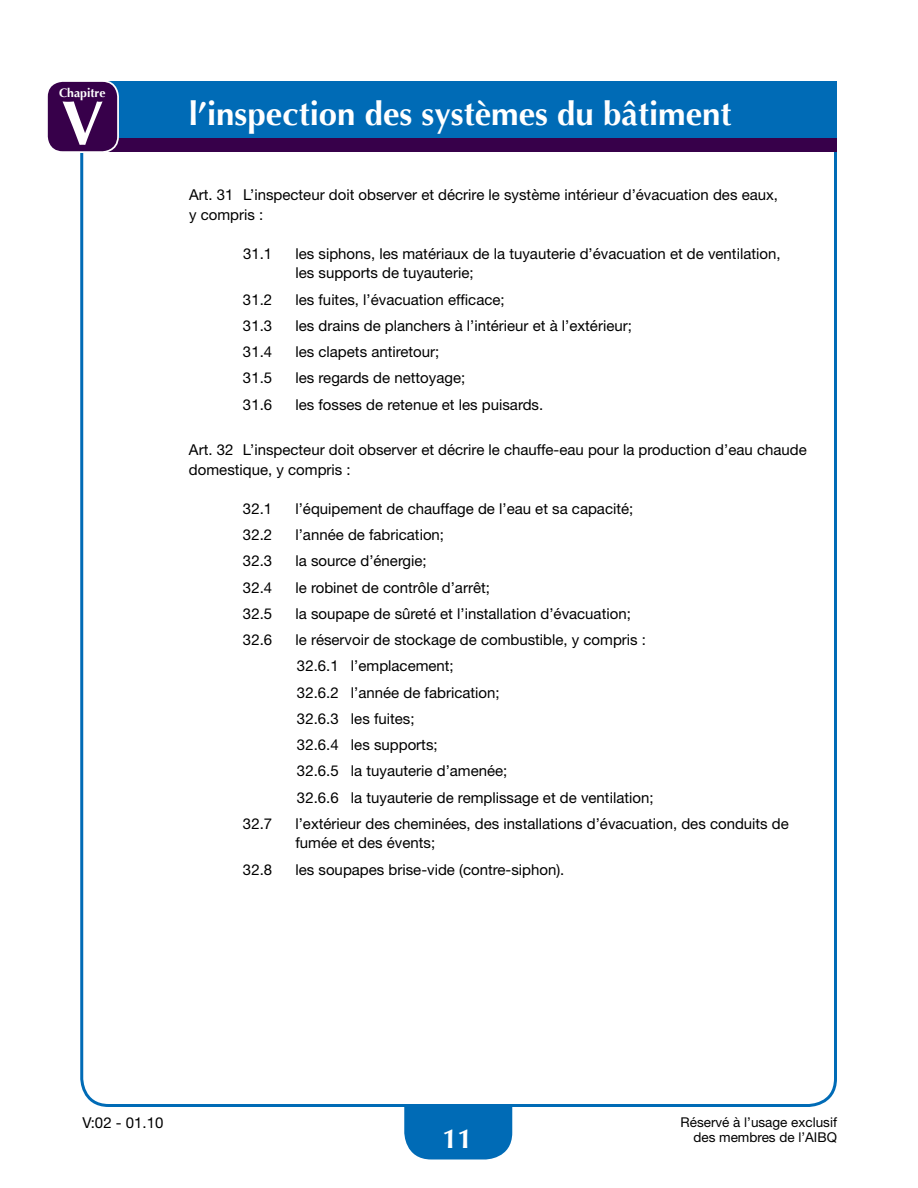
<style>
.page{position:relative;width:918px;height:1188px;background:#fff}
.page>*{position:absolute;margin:0;border:0;box-sizing:border-box;transform-origin:0 0}
.t1{font:700 63.15px "Optima";color:#fff}
.t2{font:700 33px "Optima";color:#fff}
.t3{font:700 27px "Optima";color:#fff}
.t4{font:15px/26.2px "Helvetica Neue";color:#000}
.t5{font:13.5px/15px "Helvetica Neue";color:#000;text-align:right}
.t6{font:700 12.3px "Optima";color:#fff}
</style>
<div class="page">
<div style="left:404px;top:1073px;width:108px;height:87px;background:#006bb6;border-radius:27px"></div>
<div style="left:399px;top:1071px;width:118px;height:35px;background:#fff"></div>
<div style="left:81px;top:118px;width:756px;height:34px;background:#37004a"></div>
<div style="left:81px;top:81px;width:756px;height:57px;background:#006bb6"></div>
<div style="left:47px;top:81px;width:71px;height:71px;background:#37004a;border-radius:16px"></div>
<div style="left:46px;top:80px;width:73px;height:73px;border:2px solid #fff;border-radius:16px"></div>
<p class="t6" style="left:59px;top:86px;width:48px">Chapitre</p>
<h1 class="t1" style="left:61px;top:87px;width:44px">V</h1>
<h2 class="t2" style="left:189px;top:94px;width:544px">l’inspection des systèmes du bâtiment</h2>
<p class="t4" style="left:189px;top:185px;width:591px;line-height:19.5px">Art. 31 L’inspecteur doit observer et décrire le système intérieur d’évacuation des eaux, y compris :</p>
<p class="t4" style="left:243px;top:240px;width:31px">31.1</p>
<p class="t4" style="left:295px;top:244px;width:487px;line-height:19.5px">les siphons, les matériaux de la tuyauterie d’évacuation et de ventilation, les supports de tuyauterie;</p>
<p class="t4" style="left:243px;top:286px;width:31px">31.2</p>
<p class="t4" style="left:295px;top:286px;width:211px">les fuites, l’évacuation efficace;</p>
<p class="t4" style="left:243px;top:312px;width:31px">31.3</p>
<p class="t4" style="left:295px;top:312px;width:338px">les drains de planchers à l’intérieur et à l’extérieur;</p>
<p class="t4" style="left:243px;top:338px;width:31px">31.4</p>
<p class="t4" style="left:295px;top:338px;width:145px">les clapets antiretour;</p>
<p class="t4" style="left:243px;top:365px;width:31px">31.5</p>
<p class="t4" style="left:295px;top:365px;width:171px">les regards de nettoyage;</p>
<p class="t4" style="left:243px;top:391px;width:31px">31.6</p>
<p class="t4" style="left:295px;top:391px;width:249px">les fosses de retenue et les puisards.</p>
<p class="t4" style="left:189px;top:440px;width:619px;line-height:19.5px">Art. 32 L’inspecteur doit observer et décrire le chauffe-eau pour la production d’eau chaude domestique, y compris :</p>
<p class="t4" style="left:243px;top:495px;width:31px">32.1</p>
<p class="t4" style="left:295px;top:495px;width:339px">l’équipement de chauffage de l’eau et sa capacité;</p>
<p class="t4" style="left:243px;top:521px;width:31px">32.2</p>
<p class="t4" style="left:295px;top:521px;width:150px">l’année de fabrication;</p>
<p class="t4" style="left:243px;top:548px;width:31px">32.3</p>
<p class="t4" style="left:295px;top:548px;width:133px">la source d’énergie;</p>
<p class="t4" style="left:243px;top:574px;width:31px">32.4</p>
<p class="t4" style="left:295px;top:574px;width:196px">le robinet de contrôle d’arrêt;</p>
<p class="t4" style="left:243px;top:600px;width:31px">32.5</p>
<p class="t4" style="left:295px;top:600px;width:337px">la soupape de sûreté et l’installation d’évacuation;</p>
<p class="t4" style="left:243px;top:626px;width:31px">32.6</p>
<p class="t4" style="left:295px;top:626px;width:360px">le réservoir de stockage de combustible, y compris :<br>32.6.1 l’emplacement;<br>32.6.2 l’année de fabrication;<br>32.6.3 les fuites;<br>32.6.4 les supports;<br>32.6.5 la tuyauterie d’amenée;<br>32.6.6 la tuyauterie de remplissage et de ventilation;</p>
<p class="t4" style="left:243px;top:810px;width:31px">32.7</p>
<p class="t4" style="left:295px;top:814px;width:495px;line-height:19.5px">l’extérieur des cheminées, des installations d’évacuation, des conduits de fumée et des évents;</p>
<p class="t4" style="left:243px;top:856px;width:31px">32.8</p>
<p class="t4" style="left:295px;top:856px;width:270px">les soupapes brise-vide (contre-siphon).</p>
<p class="t4" style="left:82px;top:1109px;width:83px">V:02 - 01.10</p>
<h3 class="t3" style="left:443px;top:1123px;width:32px">11</h3>
<p class="t5" style="left:681px;top:1114px;width:158px">Réservé à l’usage exclusif des membres de l’AIBQ</p>
</div>
